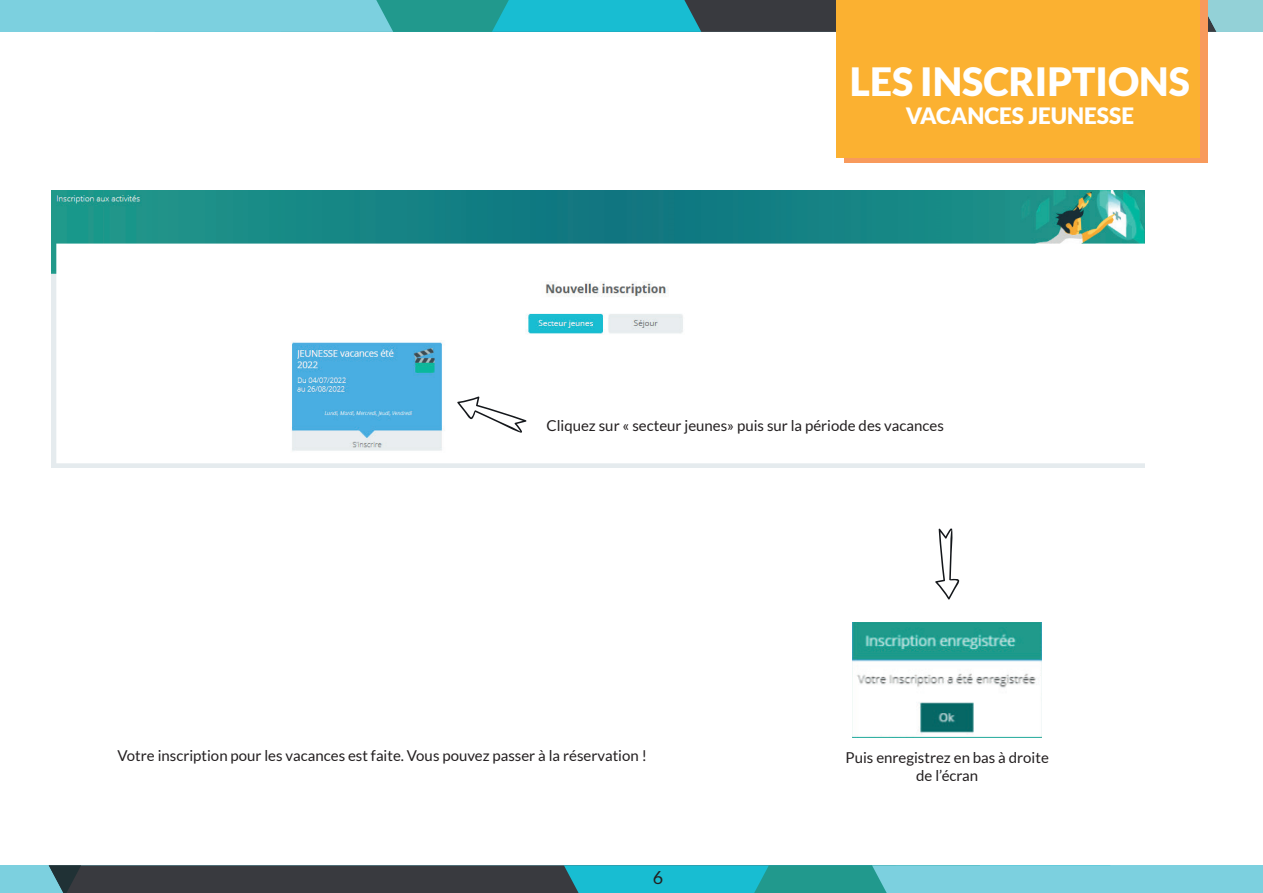
<style>
.page{position:relative;width:1263px;height:893px;background:#fff}
.page>*{position:absolute;margin:0;border:0;box-sizing:border-box;transform-origin:0 0}
.t1{font:900 39px "Lato";color:#fff}
.t2{font:900 22.5px "Lato";color:#fff}
.t3{font:18px "Lato";color:#231f20}
.t4{font:15px/18px "Lato";color:#231f20;text-align:center}
</style>
<div class="page">
<svg style="left:0;top:0;width:1263px;height:32px;background:#51acb6"></svg>
<svg style="left:0;top:865px;width:1263px;height:28px;background:#498b94"></svg>
<div style="left:844px;top:0;width:364px;height:163px;background:#f89a5c"></div>
<div style="left:837px;top:0;width:363px;height:158px;background:#fbb131"></div>
<img style="left:853px;top:622px;width:189px;height:116px">
<img style="left:51px;top:191px;width:1094px;height:276px">
<svg style="left:935px;top:528px;width:25px;height:72px"></svg>
<svg style="left:457px;top:396px;width:69px;height:37px"></svg>
<h1 class="t1" style="left:850px;top:58px;width:341px">LES INSCRIPTIONS</h1>
<h2 class="t2" style="left:906px;top:103px;width:230px">VACANCES JEUNESSE</h2>
<p class="t4" style="left:546px;top:417px;width:399px">Cliquez sur « secteur jeunes» puis sur la période des vacances</p>
<p class="t4" style="left:118px;top:747px;width:531px">Votre inscription pour les vacances est faite. Vous pouvez passer à la réservation !</p>
<p class="t4" style="left:846px;top:749px;width:205px">Puis enregistrez en bas à droite de l’écran</p>
<p class="t3" style="left:653px;top:867px;width:12px">6</p>
</div>
